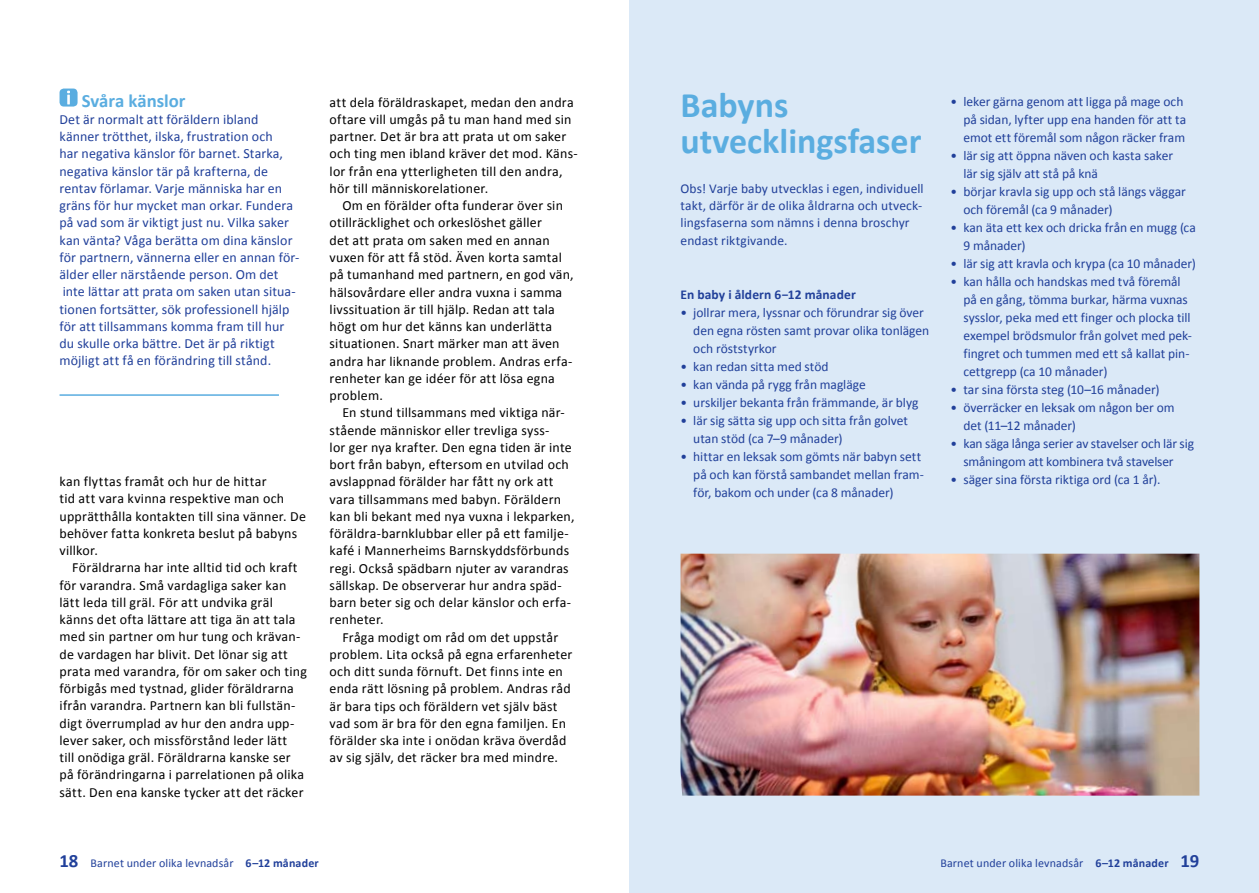
<style>
.page{position:relative;width:1259px;height:893px;background:#fff}
.page>*{position:absolute;margin:0;border:0;box-sizing:border-box;transform-origin:0 0}
.t1{font:700 36px/36px "Calibri";color:#5aade0}
.t2{font:700 18.75px "Calibri";color:#5aade0}
.t3{font:13.95px/17.2px "Calibri";letter-spacing:.015em;color:#000}
.t4{font:13.95px/17.2px "Calibri";letter-spacing:.005em;color:#21409a}
.t5{font:13.5px/18px "Calibri";letter-spacing:-.005em;color:#21409a}
.t6{font:700 13.5px "Calibri";letter-spacing:.01em;color:#21409a}
.t7{font:12px "Calibri";letter-spacing:.01em;color:#21409a}
.s1{font-weight:700;font-size:18.75px}
.s2{font-weight:700}
</style>
<div class="page">
<div style="left:629px;top:0;width:630px;height:893px;background:#dbe9f7"></div>
<div style="left:60px;top:89px;width:18px;height:18px;background:#5aade0;border-radius:4px"></div>
<svg style="left:67px;top:91px;width:3px;height:13px"></svg>
<hr style="left:60px;top:394px;width:219px;height:2px;background:#5aade0">
<img style="left:680px;top:554px;width:519px;height:242px">
<h2 class="t2" style="left:82px;top:89px;width:105px">Svåra känslor</h2>
<p class="t4" style="left:60px;top:110px;width:241px">Det är normalt att föräldern ibland känner trötthet, ilska, frustration och<br>har negativa känslor för barnet. Starka, negativa känslor tär på krafterna, de rentav förlamar. Varje människa har en gräns för hur mycket man orkar. Fundera på vad som är viktigt just nu. Vilka saker kan vänta? Våga berätta om dina känslor för partnern, vännerna eller en annan för&shy;älder eller närstående person. Om det inte lättar att prata om saken utan situa&shy;tionen fortsätter, sök professionell hjälp för att tillsammans komma fram till hur du skulle orka bättre. Det är på riktigt möjligt att få en förändring till stånd.</p>
<p class="t3" style="left:60px;top:472px;width:248px">kan flyttas framåt och hur de hittar<br>tid att vara kvinna respektive man och upprätthålla kontakten till sina vänner. De behöver fatta konkreta beslut på babyns villkor.</p>
<p class="t3" style="left:60px;top:558px;width:249px;text-indent:13px">Föräldrarna har inte alltid tid och kraft för varandra. Små vardagliga saker kan lätt leda till gräl. För att undvika gräl känns det ofta lättare att tiga än att tala med sin partner om hur tung och krävan&shy;de vardagen har blivit. Det lönar sig att prata med varandra, för om saker och ting förbigås med tystnad, glider föräldrarna ifrån varandra. Partnern kan bli fullstän&shy;digt överrumplad av hur den andra upp&shy;lever saker, och missförstånd leder lätt<br>till onödiga gräl. Föräldrarna kanske ser på förändringarna i parrelationen på olika sätt. Den ena kanske tycker att det räcker</p>
<p class="t3" style="left:330px;top:93px;width:249px">att dela föräldraskapet, medan den andra oftare vill umgås på tu man hand med sin partner. Det är bra att prata ut om saker och ting men ibland kräver det mod. Käns&shy;lor från ena ytterligheten till den andra, hör till människorelationer.<br>Om en förälder ofta funderar över sin otillräcklighet och orkeslöshet gäller<br>det att prata om saken med en annan vuxen för att få stöd. Även korta samtal på tumanhand med partnern, en god vän, hälsovårdare eller andra vuxna i samma livssituation är till hjälp. Redan att tala högt om hur det känns kan underlätta situationen. Snart märker man att även andra har liknande problem. Andras erfa&shy;renheter kan ge idéer för att lösa egna problem.<br>En stund tillsammans med viktiga när&shy;stående människor eller trevliga syss-<br>lor ger nya krafter. Den egna tiden är inte bort från babyn, eftersom en utvilad och avslappnad förälder har fått ny ork att vara tillsammans med babyn. Föräldern kan bli bekant med nya vuxna i lekparken, föräldra-barnklubbar eller på ett familje&shy;kafé i Mannerheims Barnskyddsförbunds regi. Också spädbarn njuter av varandras sällskap. De observerar hur andra späd&shy;barn beter sig och delar känslor och erfa&shy;renheter.</p>
<p class="t3" style="left:330px;top:628px;width:244px;text-indent:13px">Fråga modigt om råd om det uppstår problem. Lita också på egna erfarenheter och ditt sunda förnuft. Det finns inte en enda rätt lösning på problem. Andras råd är bara tips och föräldern vet själv bäst vad som är bra för den egna familjen. En förälder ska inte i onödan kräva överdåd av sig själv, det räcker bra med mindre.</p>
<p class="t7" style="left:60px;top:856px;width:261px"><span class="s1">18</span> Barnet under olika levnadsår <span class="s2">6–12 månader</span></p>
<h1 class="t1" style="left:680px;top:86px;width:242px">Babyns utvecklingsfaser</h1>
<p class="t5" style="left:680px;top:179px;width:245px;line-height:17.2px">Obs! Varje baby utvecklas i egen, individuell takt, därför är de olika åldrarna och utveck&shy;lingsfaserna som nämns i denna broschyr endast riktgivande.</p>
<p class="t6" style="left:680px;top:286px;width:177px">En baby i åldern 6−12 månader</p>
<p class="t5" style="left:693px;top:302px;width:237px;text-indent:-13px">• jollrar mera, lyssnar och förundrar sig över den egna rösten samt provar olika tonlägen och röststyrkor</p>
<p class="t5" style="left:680px;top:356px;width:150px">• kan redan sitta med stöd</p>
<p class="t5" style="left:680px;top:374px;width:187px">• kan vända på rygg från magläge</p>
<p class="t5" style="left:680px;top:392px;width:239px">• urskiljer bekanta från främmande, är blyg</p>
<p class="t5" style="left:693px;top:410px;width:216px;text-indent:-13px">• lär sig sätta sig upp och sitta från golvet utan stöd (ca 7–9 månader)</p>
<p class="t5" style="left:693px;top:446px;width:232px;text-indent:-13px">• hittar en leksak som gömts när babyn sett på och kan förstå sambandet mellan fram&shy;för, bakom och under (ca 8 månader)</p>
<p class="t5" style="left:963px;top:92px;width:224px;text-indent:-13px">• leker gärna genom att ligga på mage och på sidan, lyfter upp ena handen för att ta emot ett föremål som någon räcker fram</p>
<p class="t5" style="left:963px;top:146px;width:211px;text-indent:-13px">• lär sig att öppna näven och kasta saker lär sig själv att stå på knä</p>
<p class="t5" style="left:963px;top:182px;width:224px;text-indent:-13px">• börjar kravla sig upp och stå längs väggar och föremål (ca 9 månader)</p>
<p class="t5" style="left:963px;top:218px;width:234px;text-indent:-13px">• kan äta ett kex och dricka från en mugg (ca<br>9 månader)</p>
<p class="t5" style="left:950px;top:254px;width:247px">• lär sig att kravla och krypa (ca 10 månader)</p>
<p class="t5" style="left:963px;top:272px;width:230px;text-indent:-13px">• kan hålla och handskas med två föremål på en gång, tömma burkar, härma vuxnas sysslor, peka med ett finger och plocka till exempel brödsmulor från golvet med pek&shy;fingret och tummen med ett så kallat pin&shy;cettgrepp (ca 10 månader)</p>
<p class="t5" style="left:950px;top:380px;width:210px">• tar sina första steg (10–16 månader)</p>
<p class="t5" style="left:963px;top:398px;width:213px;text-indent:-13px">• överräcker en leksak om någon ber om det (11–12 månader)</p>
<p class="t5" style="left:950px;top:434px;width:245px;text-align:center">• kan säga långa serier av stavelser och lär sig småningom att kombinera två stavelser</p>
<p class="t5" style="left:950px;top:470px;width:211px">• säger sina första riktiga ord (ca 1 år).</p>
<p class="t7" style="left:940px;top:856px;width:261px">Barnet under olika levnadsår <span class="s2">6–12 månader</span> <span class="s1">19</span></p>
</div>
